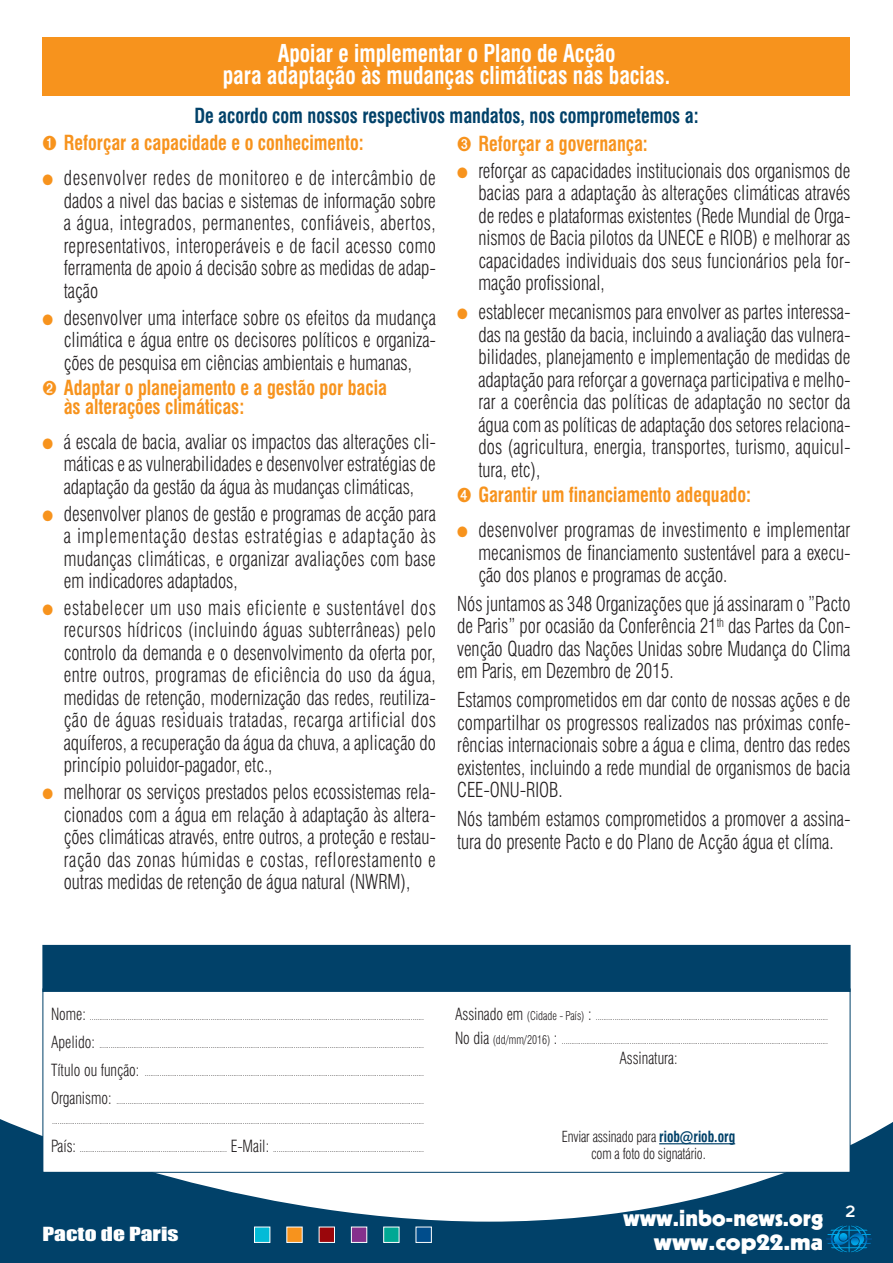
<style>
.page{position:relative;width:893px;height:1263px;background:#fff}
.page>*{position:absolute;margin:0;border:0;box-sizing:border-box;transform-origin:0 0}
.t1{font:700 condensed 24px/22.5px "Swiss 721 BT";color:#fff;text-align:center;scale:.9 1}
.t2{font:900 22.5px/24px "Kabel";color:#fff;text-align:right;scale:1.05 1}
.t3{font:300 condensed 20.25px/22.5px "Swiss 721 BT";color:#231f20;text-align:justify;scale:.9 1}
.t4{font:700 condensed 20.25px/18.8px "Swiss 721 BT";color:#f7931d;scale:.9 1}
.t5{font:700 condensed 20.25px "Swiss 721 BT";color:#014169;scale:.9 1}
.t6{font:18px "Impact";color:#fff;scale:1.3 1}
.t7{font:18px "Insignia";color:#fff}
.t8{font:300 condensed 16.5px "Swiss 721 BT";color:#231f20;scale:.9 1}
.t9{font:300 condensed 15px/16.5px "Swiss 721 BT";letter-spacing:-.01em;color:#231f20;text-align:center;scale:.89 1}
.t10{font:300 condensed 9px/19.5px "Swiss 721 BT";color:#231f20;scale:.9 1}
.s1{color:#f7931d}
.s2{font-size:16.5px}
.s3{font-size:12px}
.s4{font-weight:700;color:#014169}
</style>
<div class="page">
<svg style="left:0;top:1113px;width:893px;height:150px;fill:#014169"></svg>
<svg style="left:826px;top:1225px;width:46px;height:27px"></svg>
<div style="left:255px;top:1227px;width:15px;height:15px;background:#03bbd7"></div>
<div style="left:254px;top:1227px;width:16px;height:16px;border:1px solid #fff"></div>
<div style="left:287px;top:1227px;width:15px;height:15px;background:#f7931d"></div>
<div style="left:319px;top:1227px;width:15px;height:15px;background:#9a060b"></div>
<div style="left:319px;top:1227px;width:16px;height:16px;border:1px solid #fff"></div>
<div style="left:352px;top:1227px;width:14px;height:15px;background:#85318c"></div>
<div style="left:351px;top:1227px;width:16px;height:16px;border:1px solid #fff"></div>
<div style="left:384px;top:1227px;width:15px;height:15px;background:#00a894"></div>
<div style="left:383px;top:1227px;width:16px;height:16px;border:1px solid #fff"></div>
<div style="left:416px;top:1227px;width:15px;height:15px;background:#004d8c"></div>
<div style="left:416px;top:1227px;width:16px;height:16px;border:1px solid #fff"></div>
<div style="left:43px;top:37px;width:807px;height:59px;background:#f7931d"></div>
<div style="left:43px;top:989px;width:807px;height:183px;background:#fff"></div>
<div style="left:43px;top:946px;width:807px;height:45px;background:#014169"></div>
<div style="left:43px;top:945px;width:807px;height:47px;border:1px solid #014169"></div>
<hr style="left:659px;top:1143px;width:76px;height:1px;background:#014169">
<p class="t1" style="left:223px;top:44px;width:499px">Apoiar e implementar o Plano de Acção<br>para adaptação às mudanças climáticas nas bacias.</p>
<p class="t5" style="left:194px;top:107px;width:562px">De acordo com nossos respectivos mandatos, nos comprometemos a:</p>
<p class="t4" style="left:43px;top:135px;width:358px">➊ Reforçar a capacidade e o conhecimento:</p>
<p class="t3" style="left:64px;top:169px;width:415px;text-indent:-21px"><span class="s1">●</span> desenvolver redes de monitoreo e de intercâmbio de dados a nivel das bacias e sistemas de informação sobre a água, integrados, permanentes, confiáveis, abertos, representativos, interoperáveis e de facil acesso como ferramenta de apoio á decisão sobre as medidas de adap&shy;tação</p>
<p class="t3" style="left:64px;top:308px;width:415px;text-indent:-21px"><span class="s1">●</span> desenvolver uma interface sobre os efeitos da mudança climática e água entre os decisores políticos e organiza&shy;ções de pesquisa em ciências ambientais e humanas,</p>
<p class="t4" style="left:64px;top:380px;width:361px;text-indent:-21px">➋ Adaptar o planejamento e a gestão por bacia às alterações climáticas:</p>
<p class="t3" style="left:64px;top:432px;width:415px;text-indent:-21px"><span class="s1">●</span> á escala de bacia, avaliar os impactos das alterações cli&shy;máticas e as vulnerabilidades e desenvolver estratégias de adaptação da gestão da água às mudanças climáticas,</p>
<p class="t3" style="left:64px;top:504px;width:415px;text-indent:-21px"><span class="s1">●</span> desenvolver planos de gestão e programas de acção para a implementação destas estratégias e adaptação às mudanças climáticas, e organizar avaliações com base em indicadores adaptados,</p>
<p class="t3" style="left:64px;top:598px;width:415px;text-indent:-21px"><span class="s1">●</span> estabelecer um uso mais eficiente e sustentável dos recursos hídricos (incluindo águas subterrâneas) pelo controlo da demanda e o desenvolvimento da oferta por, entre outros, programas de eficiência do uso da água, medidas de retenção, modernização das redes, reutiliza&shy;ção de águas residuais tratadas, recarga artificial dos aquíferos, a recuperação da água da chuva, a aplicação do princípio poluidor-pagador, etc.,</p>
<p class="t3" style="left:64px;top:782px;width:415px;text-indent:-21px"><span class="s1">●</span> melhorar os serviços prestados pelos ecossistemas rela&shy;cionados com a água em relação à adaptação às altera&shy;ções climáticas através, entre outros, a proteção e restau&shy;ração das zonas húmidas e costas, reflorestamento e outras medidas de retenção de água natural (NWRM),</p>
<p class="t4" style="left:457px;top:136px;width:213px">➌ Reforçar a governança:</p>
<p class="t3" style="left:478px;top:161px;width:415px;text-indent:-21px"><span class="s1">●</span> reforçar as capacidades institucionais dos organismos de bacias para a adaptação às alterações climáticas através de redes e plataformas existentes (Rede Mundial de Orga&shy;nismos de Bacia pilotos da UNECE e RIOB) e melhorar as capacidades individuais dos seus funcionários pela for&shy;mação profissional,</p>
<p class="t3" style="left:478px;top:302px;width:415px;text-indent:-21px"><span class="s1">●</span> establecer mecanismos para envolver as partes interessa&shy;das na gestão da bacia, incluindo a avaliação das vulnera&shy;bilidades, planejamento e implementação de medidas de adaptação para reforçar a governaça participativa e melho&shy;rar a coerência das políticas de adaptação no sector da água com as políticas de adaptação dos setores relaciona&shy;dos (agricultura, energia, transportes, turismo, aquicul&shy;tura, etc),</p>
<p class="t4" style="left:457px;top:487px;width:328px">➍ Garantir um financiamento adequado:</p>
<p class="t3" style="left:478px;top:520px;width:415px;text-indent:-21px"><span class="s1">●</span> desenvolver programas de investimento e implementar mecanismos de financiamento sustentável para a execu&shy;ção dos planos e programas de acção.</p>
<p class="t3" style="left:457px;top:594px;width:439px">Nós juntamos as 348 Organizações que já assinaram o ”Pacto de Paris” por ocasião da Conferência 21<sup>th</sup> das Partes da Con&shy;venção Quadro das Nações Unidas sobre Mudança do Clima em Paris, em Dezembro de 2015.</p>
<p class="t3" style="left:457px;top:690px;width:439px">Estamos comprometidos em dar conto de nossas ações e de compartilhar os progressos realizados nas próximas confe&shy;rências internacionais sobre a água e clima, dentro das redes existentes, incluindo a rede mundial de organismos de bacia CEE-ONU-RIOB.</p>
<p class="t3" style="left:457px;top:809px;width:439px">Nós também estamos comprometidos a promover a assina&shy;tura do presente Pacto e do Plano de Acção água et clíma.</p>
<p class="t10" style="left:51px;top:1008px;width:416px"><span class="s2">Nome:</span> .................................................................................................................................................................................</p>
<p class="t10" style="left:51px;top:1036px;width:416px"><span class="s2">Apelido:</span> ............................................................................................................................................................................</p>
<p class="t10" style="left:51px;top:1064px;width:416px"><span class="s2">Título ou função:</span> ....................................................................................................................................................</p>
<p class="t10" style="left:51px;top:1092px;width:416px"><span class="s2">Organismo:</span> ................................................................................................................................................................... .....................................................................................................................................................................................................</p>
<p class="t10" style="left:51px;top:1140px;width:416px"><span class="s2">País:</span> .............................................................................. <span class="s2">E-Mail:</span> ................................................................................</p>
<p class="t6" style="left:43px;top:1225px;width:106px">Pacto de Paris</p>
<p class="t10" style="left:455px;top:1008px;width:416px"><span class="s2">Assinado em</span> <span class="s3">(Cidade - País)</span> <span class="s2">:</span> ...........................................................................................................................</p>
<p class="t10" style="left:455px;top:1032px;width:416px"><span class="s2">No dia</span> <span class="s3">(dd/mm/2016)</span> <span class="s2">:</span> .............................................................................................................................................</p>
<p class="t8" style="left:619px;top:1051px;width:66px">Assinatura:</p>
<p class="t9" style="left:562px;top:1130px;width:196px">Enviar assinado para <span class="s4">riob@riob.org </span>com a foto do signatário.</p>
<p class="t2" style="left:623px;top:1207px;width:192px">www.inbo-news.org www.cop22.ma</p>
<p class="t7" style="left:845px;top:1206px;width:12px">2</p>
</div>
